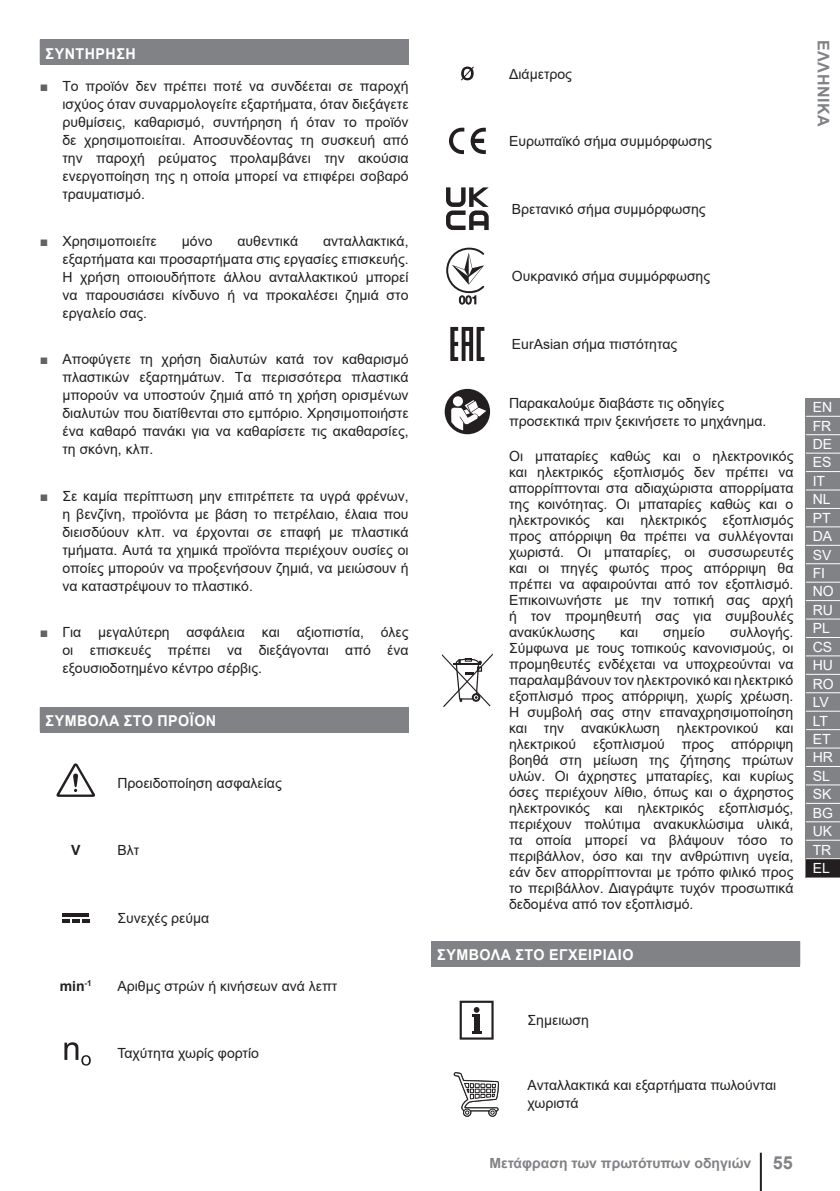
<style>
.page{position:relative;width:840px;height:1191px;background:#fff}
.page>*{position:absolute;margin:0;border:0;box-sizing:border-box;transform-origin:0 0}
.t1{font:700 16px "Arial";letter-spacing:.035em;color:#808285}
.t2{font:700 15px "Arial";letter-spacing:.035em;color:#fff;scale:.95 1}
.t3{font:14px/16px "Arial";color:#231f20;text-align:justify}
.t4{font:14px/18.4px "Arial";color:#fff}
.t5{font:700 14px "Arial";color:#808285}
.t6{font:700 14px "Arial";color:#231f20}
.s1{color:#636366}
.s2{font-size:18px}
</style>
<div class="page">
<div style="left:40px;top:40px;width:368px;height:25px;background:#808285"></div>
<div style="left:40px;top:707px;width:368px;height:26px;background:#808285"></div>
<svg style="left:56px;top:763px;width:39px;height:34px"></svg>
<hr style="left:62px;top:913px;width:27px;height:3px;background:#231f20">
<svg style="left:62px;top:919px;width:27px;height:3px"></svg>
<svg style="left:64px;top:1042px;width:27px;height:23px"></svg>
<div style="left:431px;top:941px;width:368px;height:26px;background:#808285"></div>
<svg style="left:461px;top:66px;width:12px;height:14px"></svg>
<svg style="left:449px;top:128px;width:36px;height:27px"></svg>
<svg style="left:446px;top:187px;width:42px;height:43px"></svg>
<svg style="left:446px;top:248px;width:38px;height:56px"></svg>
<svg style="left:450px;top:327px;width:34px;height:34px"></svg>
<svg style="left:444px;top:389px;width:46px;height:45px"></svg>
<svg style="left:441px;top:654px;width:51px;height:53px"></svg>
<svg style="left:459px;top:1000px;width:34px;height:39px"></svg>
<svg style="left:453px;top:1072px;width:46px;height:45px"></svg>
<hr style="left:759px;top:1152px;width:2px;height:39px;background:#231f20">
<div style="left:805px;top:398px;width:34px;height:18px;background:#808285"></div>
<div style="left:805px;top:417px;width:34px;height:441px;background:#808285"></div>
<div style="left:805px;top:858px;width:34px;height:19px;background:#231f20"></div>
<hr style="left:805px;top:434px;width:34px;height:1px;background:#fff">
<hr style="left:805px;top:452px;width:34px;height:1px;background:#fff">
<hr style="left:805px;top:471px;width:34px;height:1px;background:#fff">
<hr style="left:805px;top:489px;width:34px;height:1px;background:#fff">
<hr style="left:805px;top:508px;width:34px;height:1px;background:#fff">
<hr style="left:805px;top:526px;width:34px;height:1px;background:#fff">
<hr style="left:805px;top:545px;width:34px;height:1px;background:#fff">
<hr style="left:805px;top:563px;width:34px;height:1px;background:#fff">
<hr style="left:805px;top:581px;width:34px;height:1px;background:#fff">
<hr style="left:805px;top:600px;width:34px;height:1px;background:#fff">
<hr style="left:805px;top:618px;width:34px;height:1px;background:#fff">
<hr style="left:805px;top:637px;width:34px;height:1px;background:#fff">
<hr style="left:805px;top:655px;width:34px;height:1px;background:#fff">
<hr style="left:805px;top:674px;width:34px;height:1px;background:#fff">
<hr style="left:805px;top:692px;width:34px;height:1px;background:#fff">
<hr style="left:805px;top:710px;width:34px;height:1px;background:#fff">
<hr style="left:805px;top:729px;width:34px;height:1px;background:#fff">
<hr style="left:805px;top:747px;width:34px;height:1px;background:#fff">
<hr style="left:805px;top:766px;width:34px;height:1px;background:#fff">
<hr style="left:805px;top:784px;width:34px;height:1px;background:#fff">
<hr style="left:805px;top:803px;width:34px;height:1px;background:#fff">
<hr style="left:805px;top:821px;width:34px;height:1px;background:#fff">
<hr style="left:805px;top:839px;width:34px;height:1px;background:#fff">
<hr style="left:805px;top:858px;width:34px;height:1px;background:#fff">
<p class="t2" style="left:46px;top:45px;width:96px">ΣΥΝΤΗΡΗΣΗ</p>
<p class="t3" style="left:62px;top:77px;width:347px;line-height:18px;text-indent:-23px"><span class="s1">■</span> Το προϊόν δεν πρέπει ποτέ να συνδέεται σε παροχή ισχύος όταν συναρμολογείτε εξαρτήματα, όταν διεξάγετε ρυθμίσεις, καθαρισμό, συντήρηση ή όταν το προϊόν δε χρησιμοποιείται. Αποσυνδέοντας τη συσκευή από την παροχή ρεύματος προλαμβάνει την ακούσια ενεργοποίηση της η οποία μπορεί να επιφέρει σοβαρό τραυματισμό.</p>
<p class="t3" style="left:40px;top:233px;width:119px"><span class="s1">■</span> Χρησιμοποιείτε</p>
<p class="t3" style="left:182px;top:233px;width:32px">μόνο</p>
<p class="t3" style="left:237px;top:233px;width:62px">αυθεντικά</p>
<p class="t3" style="left:62px;top:232px;width:347px;line-height:18px;text-indent:260px">ανταλλακτικά, εξαρτήματα και προσαρτήματα στις εργασίες επισκευής.<br>Η χρήση οποιουδήποτε άλλου ανταλλακτικού μπορεί να παρουσιάσει κίνδυνο ή να προκαλέσει ζημιά στο εργαλείο σας.</p>
<p class="t3" style="left:62px;top:350px;width:347px;line-height:18px;text-indent:-23px"><span class="s1">■</span> Αποφύγετε τη χρήση διαλυτών κατά τον καθαρισμό πλαστικών εξαρτημάτων. Τα περισσότερα πλαστικά μπορούν να υποστούν ζημιά από τη χρήση ορισμένων διαλυτών που διατίθενται στο εμπόριο. Χρησιμοποιήστε ένα καθαρό πανάκι για να καθαρίσετε τις ακαθαρσίες, τη σκόνη, κλπ.</p>
<p class="t3" style="left:62px;top:486px;width:347px;line-height:18px;text-indent:-23px"><span class="s1">■</span> Σε καμία περίπτωση μην επιτρέπετε τα υγρά φρένων, η βενζίνη, προϊόντα με βάση το πετρέλαιο, έλαια που διεισδύουν κλπ. να έρχονται σε επαφή με πλαστικά τμήματα. Αυτά τα χημικά προϊόντα περιέχουν ουσίες οι οποίες μπορούν να προξενήσουν ζημιά, να μειώσουν ή να καταστρέψουν το πλαστικό.</p>
<p class="t3" style="left:62px;top:623px;width:347px;line-height:18px;text-indent:-23px"><span class="s1">■</span> Για μεγαλύτερη ασφάλεια και αξιοπιστία, όλες οι επισκευές πρέπει να διεξάγονται από ένα εξουσιοδοτημένο κέντρο σέρβις.</p>
<p class="t2" style="left:46px;top:712px;width:181px">ΣΥΜΒΟΛΑ ΣΤΟ ΠΡΟΪΟΝ</p>
<p class="t3" style="left:117px;top:775px;width:166px">Προειδοποίηση ασφαλείας</p>
<p class="t6" style="left:71px;top:843px;width:11px">V</p>
<p class="t3" style="left:117px;top:842px;width:23px">Βλτ</p>
<p class="t3" style="left:117px;top:910px;width:93px">Συνεχές ρεύμα</p>
<p class="t6" style="left:60px;top:978px;width:34px">min<sup>-1</sup></p>
<p class="t3" style="left:117px;top:977px;width:221px">Αριθμς στρών ή κινήσεων ανά λεπτ</p>
<p class="t3" style="left:117px;top:1045px;width:143px">Ταχύτητα χωρίς φορτίο</p>
<p class="t3" style="left:509px;top:66px;width:64px">Διάμετρος</p>
<p class="t3" style="left:509px;top:133px;width:204px">Ευρωπαϊκό σήμα συμμόρφωσης</p>
<p class="t1" style="left:832px;top:40px;width:88px;rotate:90deg">ΕΛΛΗΝΙΚΑ</p>
<p class="t3" style="left:511px;top:201px;width:195px">Βρετανικό σήμα συμμόρφωσης</p>
<p class="t3" style="left:511px;top:268px;width:200px">Ουκρανικό σήμα συμμόρφωσης</p>
<p class="t3" style="left:511px;top:336px;width:167px">EurAsian σήμα πιστότητας</p>
<p class="t3" style="left:509px;top:394px;width:259px;line-height:18px">Παρακαλούμε διαβάστε τις οδηγίες προσεκτικά πριν ξεκινήσετε το μηχάνημα.</p>
<p class="t3" style="left:509px;top:448px;width:286px">Οι μπαταρίες καθώς και ο ηλεκτρονικός και ηλεκτρικός εξοπλισμός δεν πρέπει να απορρίπτονται στα αδιαχώριστα απορρίματα της κοινότητας. Οι μπαταρίες καθώς και ο ηλεκτρονικός και ηλεκτρικός εξοπλισμός προς απόρριψη θα πρέπει να συλλέγονται χωριστά. Οι μπαταρίες, οι συσσωρευτές και οι πηγές φωτός προς απόρριψη θα πρέπει να αφαιρούνται από τον εξοπλισμό.<br>Επικοινωνήστε με την τοπική σας αρχή ή τον προμηθευτή σας για συμβουλές ανακύκλωσης</p>
<p class="t3" style="left:509px;top:624px;width:286px;text-indent:221px">συλλογής.<br>Σύμφωνα με τους τοπικούς κανονισμούς, οι προμηθευτές ενδέχεται να υποχρεούνται να παραλαμβάνουν τον ηλεκτρονικό και ηλεκτρικό εξοπλισμό προς απόρριψη, χωρίς χρέωση.<br>Η συμβολή σας στην επαναχρησιμοποίηση και την ανακύκλωση ηλεκτρονικού και ηλεκτρικού εξοπλισμού προς απόρριψη βοηθά στη μείωση της ζήτησης πρώτων υλών. Οι άχρηστες μπαταρίες, και κυρίως όσες περιέχουν λίθιο, όπως και ο άχρηστος ηλεκτρονικός και ηλεκτρικός εξοπλισμός, περιέχουν πολύτιμα ανακυκλώσιμα υλικά, τα οποία μπορεί να βλάψουν τόσο το περιβάλλον, όσο και την ανθρώπινη υγεία, εάν δεν απορρίπτονται με τρόπο φιλικό προς το περιβάλλον. Διαγράψτε τυχόν προσωπικά δεδομένα από τον εξοπλισμό.</p>
<p class="t2" style="left:437px;top:947px;width:208px">ΣΥΜΒΟΛΑ ΣΤΟ ΕΓΧΕΙΡΙΔΙΟ</p>
<p class="t3" style="left:619px;top:624px;width:20px">και</p>
<p class="t3" style="left:663px;top:624px;width:43px">σημείο</p>
<p class="t4" style="left:812px;top:398px;width:22px">EN<br>FR<br>DE<br>ES<br>IT<br>NL<br>PT<br>DA<br>SV<br>FI<br>NO<br>RU<br>PL<br>CS<br>HU<br>RO<br>LV<br>LT<br>ET<br>HR<br>SL<br>SK<br>BG<br>UK<br>TR<br>EL</p>
<p class="t3" style="left:527px;top:1012px;width:63px">Σημειωση</p>
<p class="t3" style="left:527px;top:1076px;width:250px;line-height:18px">Ανταλλακτικά και εξαρτήματα πωλούνται χωριστά</p>
<p class="t5" style="left:489px;top:1155px;width:305px">Μετάφραση των πρωτότυπων οδηγιών <span class="s2">55</span></p>
</div>
